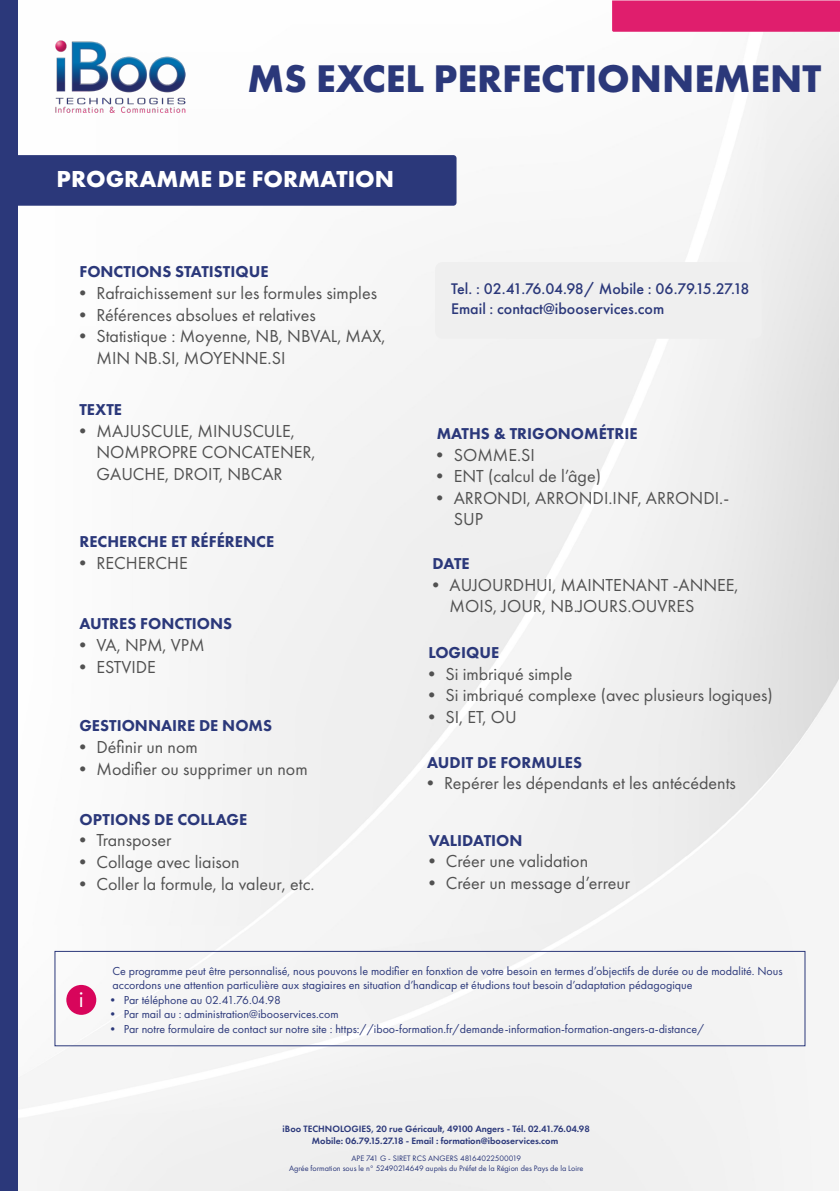
<style>
.page{position:relative;width:840px;height:1191px;background:#fff}
.page>*{position:absolute;margin:0;border:0;box-sizing:border-box;transform-origin:0 0}
.t1{font:700 40px "Futura PT";color:#2b387a}
.t2{font:700 24px "Futura PT";color:#fff}
.t3{font:23.8px "Futura PT";color:#fff}
.t4{font:18px/21.6px "Futura PT";color:#515151}
.t5{font:800 16.4px "Futura PT";color:#2b387a}
.t6{font:500 16px/19.2px "Futura PT";color:#2b387a}
.t7{font:12px/14.4px "Futura PT";color:#2b387a}
.t8{font:600 9.6px/11.4px "Futura PT";color:#2b387a;text-align:center}
.t9{font:8.2px/9.8px "Futura PT";color:#2b387a;text-align:center}
</style>
<div class="page">
<img style="left:16px;top:0;width:821px;height:1191px">
<div style="left:0;top:0;width:17px;height:1190px;background:#2b387a"></div>
<div style="left:17px;top:155px;width:439px;height:51px;background:#2b387a"></div>
<svg style="left:611px;top:0;width:228px;height:32px"></svg>
<div style="left:54px;top:951px;width:751px;height:95px;border:1px solid #2b387a"></div>
<div style="left:66px;top:985px;width:30px;height:29px;background:#d8055b;border-radius:50%"></div>
<div style="left:435px;top:262px;width:326px;height:77px;background:#efefef;border-radius:7px"></div>
<img style="left:55px;top:41px;width:131px;height:71px">
<h1 class="t1" style="left:247px;top:52px;width:575px">MS EXCEL PERFECTIONNEMENT</h1>
<h2 class="t2" style="left:57px;top:164px;width:339px">PROGRAMME DE FORMATION</h2>
<p class="t5" style="left:79px;top:262px;width:190px">FONCTIONS STATISTIQUE</p>
<p class="t4" style="left:74px;top:282px;width:304px">• Rafraichissement sur les formules simples</p>
<p class="t4" style="left:74px;top:304px;width:243px">• Références absolues et relatives</p>
<p class="t4" style="left:96px;top:325px;width:290px;text-indent:-23px">• Statistique : Moyenne, NB, NBVAL, MAX,<br>MIN NB.SI, MOYENNE.SI</p>
<p class="t5" style="left:79px;top:399px;width:44px">TEXTE</p>
<p class="t4" style="left:96px;top:420px;width:220px;text-indent:-23px">• MAJUSCULE, MINUSCULE,<br>NOMPROPRE CONCATENER,<br>GAUCHE, DROIT, NBCAR</p>
<p class="t5" style="left:79px;top:531px;width:196px">RECHERCHE ET RÉFÉRENCE</p>
<p class="t4" style="left:74px;top:552px;width:115px">• RECHERCHE</p>
<p class="t5" style="left:79px;top:613px;width:154px">AUTRES FONCTIONS</p>
<p class="t4" style="left:74px;top:634px;width:132px">• VA, NPM, VPM</p>
<p class="t4" style="left:74px;top:655px;width:84px">• ESTVIDE</p>
<p class="t5" style="left:79px;top:715px;width:194px">GESTIONNAIRE DE NOMS</p>
<p class="t4" style="left:74px;top:736px;width:125px">• Définir un nom</p>
<p class="t4" style="left:74px;top:757px;width:235px">• Modifier ou supprimer un nom</p>
<p class="t5" style="left:79px;top:809px;width:169px">OPTIONS DE COLLAGE</p>
<p class="t4" style="left:74px;top:829px;width:99px">• Transposer</p>
<p class="t4" style="left:74px;top:851px;width:167px">• Collage avec liaison</p>
<p class="t4" style="left:74px;top:872px;width:242px">• Coller la formule, la valeur, etc.</p>
<p class="t6" style="left:451px;top:279px;width:300px">Tel. : 02.41.76.04.98/ Mobile : 06.79.15.27.18<br>Email : contact@ibooservices.com</p>
<p class="t5" style="left:436px;top:423px;width:202px">MATHS &amp; TRIGONOMÉTRIE</p>
<p class="t4" style="left:431px;top:444px;width:105px">• SOMME.SI</p>
<p class="t4" style="left:431px;top:465px;width:171px">• ENT (calcul de l’âge)</p>
<p class="t4" style="left:453px;top:487px;width:277px;text-indent:-23px">• ARRONDI, ARRONDI.INF, ARRONDI.-<br>SUP</p>
<p class="t5" style="left:432px;top:553px;width:39px">DATE</p>
<p class="t4" style="left:449px;top:574px;width:290px;text-indent:-23px">• AUJOURDHUI, MAINTENANT -ANNEE,<br>MOIS, JOUR, NB.JOURS.OUVRES</p>
<p class="t5" style="left:428px;top:642px;width:72px">LOGIQUE</p>
<p class="t4" style="left:422px;top:663px;width:151px">• Si imbriqué simple</p>
<p class="t4" style="left:422px;top:684px;width:351px">• Si imbriqué complexe (avec plusieurs logiques)</p>
<p class="t4" style="left:422px;top:706px;width:95px">• SI, ET, OU</p>
<p class="t5" style="left:427px;top:752px;width:156px">AUDIT DE FORMULES</p>
<p class="t4" style="left:421px;top:772px;width:316px">• Repérer les dépendants et les antécédents</p>
<p class="t5" style="left:428px;top:830px;width:95px">VALIDATION</p>
<p class="t4" style="left:423px;top:850px;width:166px">• Créer une validation</p>
<p class="t4" style="left:423px;top:872px;width:208px">• Créer un message d’erreur</p>
<h3 class="t3" style="left:79px;top:984px;width:6px">i</h3>
<p class="t7" style="left:112px;top:963px;width:671px">Ce programme peut être personnalisé, nous pouvons le modifier en fonxtion de votre besoin en termes d’objectifs de durée ou de modalité. Nous accordons une attention particulière aux stagiaires en situation d’handicap et étudions tout besoin d’adaptation pédagogique</p>
<p class="t7" style="left:107px;top:992px;width:175px">• Par téléphone au 02.41.76.04.98</p>
<p class="t7" style="left:107px;top:1007px;width:233px">• Par mail au : administration@ibooservices.com</p>
<p class="t7" style="left:107px;top:1021px;width:598px">• Par notre formulaire de contact sur notre site : https://iboo-formation.fr/demande-information-formation-angers-a-distance/</p>
<p class="t8" style="left:282px;top:1123px;width:308px">iBoo TECHNOLOGIES, 20 rue Géricault, 49100 Angers - Tél. 02.41.76.04.98<br>Mobile: 06.79.15.27.18 - Email : formation@ibooservices.com</p>
<p class="t9" style="left:289px;top:1153px;width:295px">APE 741 G - SIRET RCS ANGERS 48164022500019<br>Agrée formation sous le n° 52490214649 auprès du Préfet de la Région des Pays de la Loire</p>
</div>
